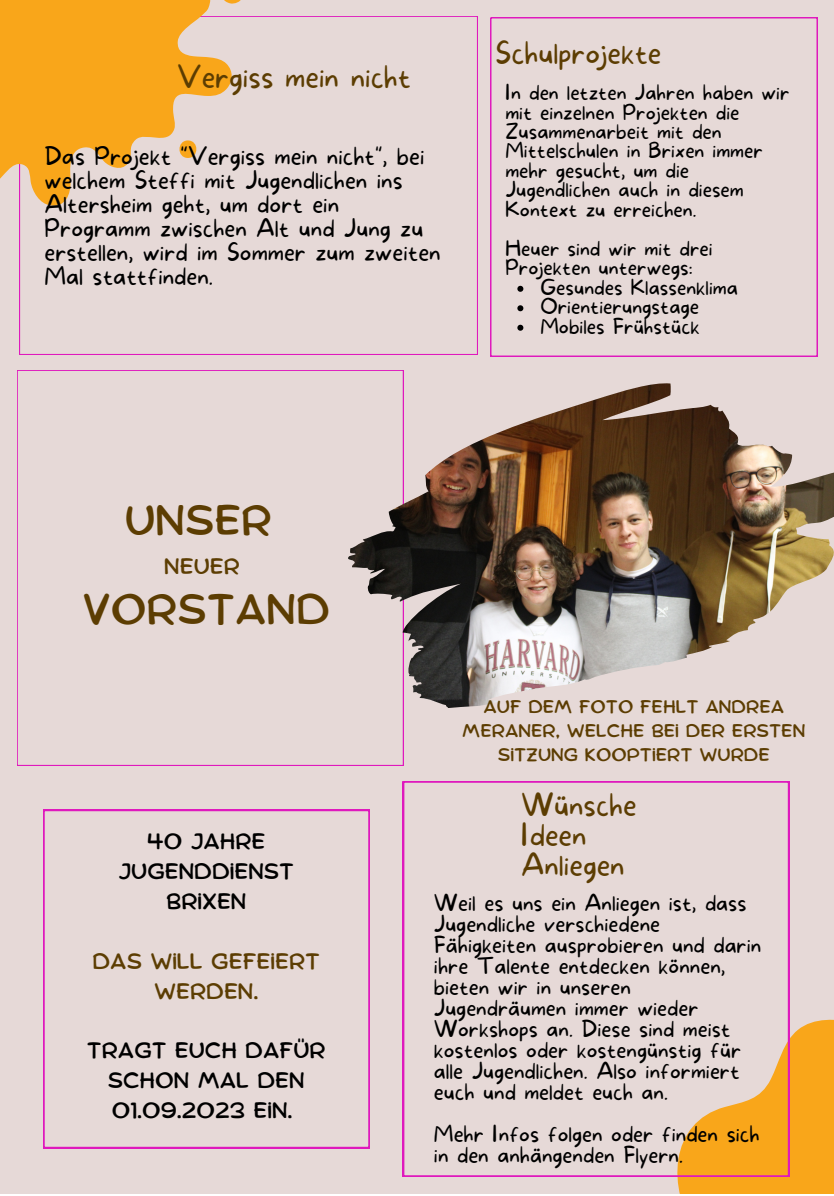
<style>
.page{position:relative;width:834px;height:1196px;background:#fff}
.page>*{position:absolute;margin:0;border:0;box-sizing:border-box;transform-origin:0 0}
.t1{font:42px "Comica";color:#5c3d02}
.t2{font:100 30px/30px "More Sugar";color:#5c3d02}
.t3{font:100 24px/24px "More Sugar";color:#000}
.t4{font:100 22px/21px "More Sugar";color:#000}
.t5{font:22px/30px "Comica";color:#000;text-align:center}
.t6{font:22px/30px "Comica";color:#5c3d02;text-align:center}
.t7{font:100 20.6px/19.4px "More Sugar";color:#000}
.t8{font:18px/24px "Comica";color:#5c3d02;text-align:center}
</style>
<div class="page">
<div style="left:0;top:0;width:834px;height:1193px;background:#e6d9d7"></div>
<svg style="left:0;top:0;width:234px;height:208px;fill:#f9a61a"></svg>
<svg style="left:221px;top:0;width:20px;height:4px"></svg>
<svg style="left:177px;top:140px;width:22px;height:18px"></svg>
<svg style="left:614px;top:1017px;width:220px;height:176px;background:#f5a736"></svg>
<img style="left:348px;top:383px;width:486px;height:324px">
<svg style="left:403px;top:781px;width:386px;height:395px"></svg>
<svg style="left:517px;top:286px;width:6px;height:6px"></svg>
<svg style="left:517px;top:305px;width:6px;height:6px"></svg>
<svg style="left:517px;top:325px;width:6px;height:6px"></svg>
<svg style="left:43px;top:809px;width:327px;height:339px"></svg>
<h2 class="t2" style="left:177px;top:63px;width:235px">Vergiss mein nicht</h2>
<p class="t3" style="left:45px;top:146px;width:398px">Das Projekt "Vergiss mein nicht", bei welchem Steffi mit Jugendlichen ins<br>Altersheim geht, um dort ein<br>Programm zwischen Alt und Jung zu erstellen, wird im Sommer zum zweiten<br>Mal stattfinden.</p>
<h2 class="t2" style="left:495px;top:39px;width:168px">Schulprojekte</h2>
<p class="t7" style="left:505px;top:84px;width:286px">In den letzten Jahren haben wir mit einzelnen Projekten die<br>Zusammenarbeit mit den<br>Mittelschulen in Brixen immer mehr gesucht, um die<br>Jugendlichen auch in diesem<br>Kontext zu erreichen.</p>
<p class="t7" style="left:505px;top:239px;width:209px">Heuer sind wir mit drei<br>Projekten unterwegs:</p>
<p class="t7" style="left:540px;top:278px;width:199px">Gesundes Klassenklima<br>Orientierungstage<br>Mobiles Frühstück</p>
<h1 class="t1" style="left:125px;top:501px;width:149px">UNSER</h1>
<p class="t6" style="left:164px;top:552px;width:77px">NEUER</p>
<h1 class="t1" style="left:82px;top:590px;width:249px">VORSTAND</h1>
<p class="t8" style="left:462px;top:695px;width:345px">AUF DEM FOTO FEHLT ANDREA<br>MERANER, WELCHE BEI DER ERSTEN<br>SITZUNG KOOPTIERT WURDE</p>
<p class="t5" style="left:119px;top:827px;width:177px">40 JAHRE<br>JUGENDDIENST<br>BRIXEN</p>
<p class="t6" style="left:92px;top:947px;width:229px">DAS WILL GEFEIERT<br>WERDEN.</p>
<p class="t5" style="left:87px;top:1036px;width:240px">TRAGT EUCH DAFÜR<br>SCHON MAL DEN<br>01.09.2023 EIN.</p>
<h2 class="t2" style="left:521px;top:791px;width:117px">Wünsche<br>Ideen<br>Anliegen</h2>
<p class="t4" style="left:434px;top:893px;width:329px">Weil es uns ein Anliegen ist, dass<br>Jugendliche verschiedene<br>Fähigkeiten ausprobieren und darin ihre Talente entdecken können, bieten wir in unseren<br>Jugendräumen immer wieder<br>Workshops an. Diese sind meist kostenlos oder kostengünstig für alle Jugendlichen. Also informiert euch und meldet euch an.</p>
<p class="t4" style="left:434px;top:1124px;width:327px">Mehr Infos folgen oder finden sich in den anhängenden Flyern.</p>
</div>
